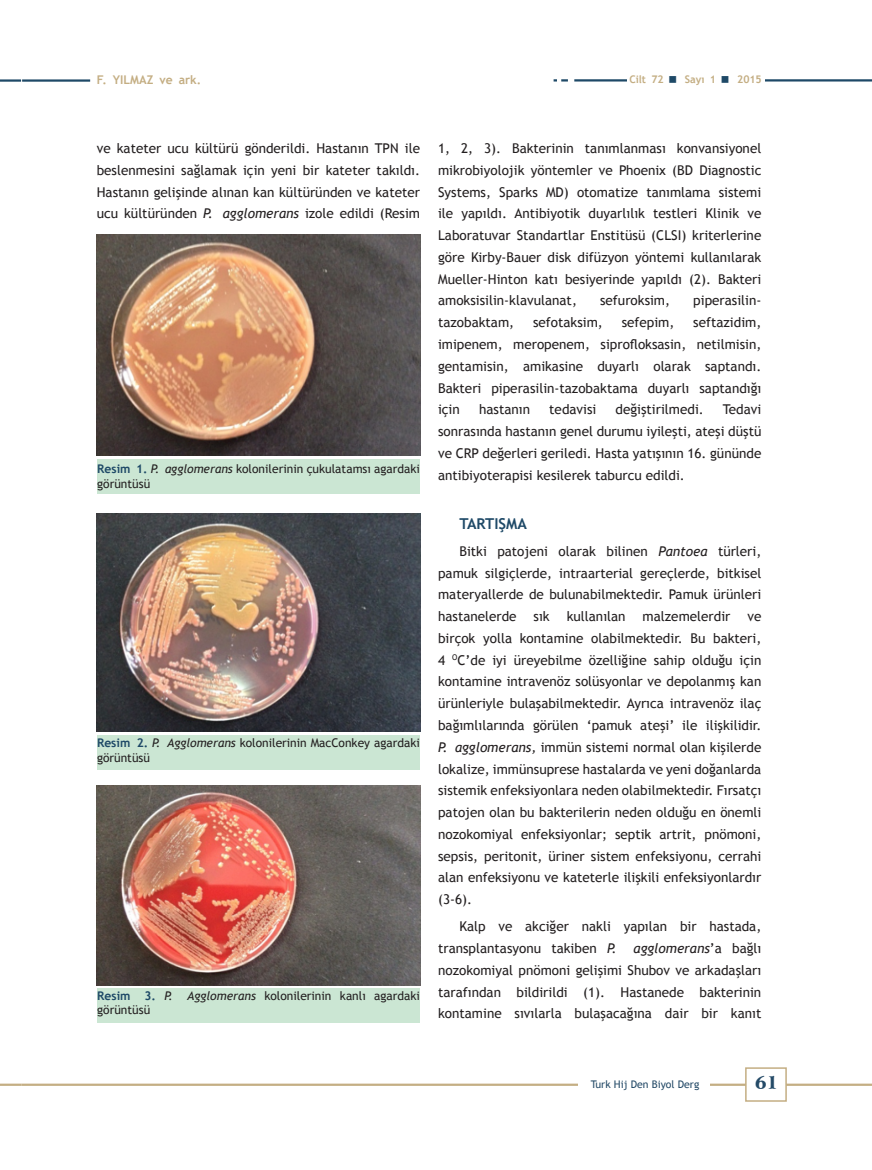
<style>
.page{position:relative;width:872px;height:1170px;background:#fff}
.page>*{position:absolute;margin:0;border:0;box-sizing:border-box;transform-origin:0 0}
.metin{font:900 18px "Arrus BT";color:#244a67}
.metin-2{font:700 15px "Trebuchet MS";color:#1e4967}
.metin-3{font:13.5px/21.8px "Trebuchet MS";color:#231f20;text-align:justify}
.metin-4{font:12px/14.4px "Trebuchet MS";color:#231f20}
.metin-5{font:700 12px "Trebuchet MS";color:#c4ae83}
.t1{font:10.5px "Trebuchet MS";color:#244a67}
.t2{font:700 10.5px "Trebuchet MS";color:#c4ae83}
.s1{font-style:italic}
.s2{font-weight:700;color:#1e4967}
</style>
<div class="page">
<hr style="left:21px;top:1083px;width:851px;height:2px;background:#c4ae83">
<div style="left:745px;top:1067px;width:42px;height:34px;background:#fff;border:2px solid #c4ae83"></div>
<div style="left:578px;top:1077px;width:132px;height:17px;background:#fff"></div>
<hr style="left:0;top:1083px;width:21px;height:2px;background:#c4ae83">
<hr style="left:553px;top:79px;width:319px;height:2px;background:#1e4967">
<div style="left:627px;top:73px;width:138px;height:13px;background:#fff"></div>
<svg style="left:568px;top:79px;width:6px;height:2px"></svg>
<hr style="left:0;top:79px;width:21px;height:3px;background:#1e4967">
<hr style="left:22px;top:79px;width:68px;height:3px;background:#1e4967">
<img style="left:97px;top:234px;width:323px;height:221px">
<div style="left:97px;top:459px;width:323px;height:35px;background:#cbe6d3"></div>
<img style="left:97px;top:513px;width:323px;height:218px">
<div style="left:97px;top:735px;width:323px;height:34px;background:#cbe6d3"></div>
<img style="left:97px;top:785px;width:323px;height:200px">
<div style="left:97px;top:988px;width:323px;height:34px;background:#cbe6d3"></div>
<p class="metin-5" style="left:97px;top:72px;width:106px">F. YILMAZ ve ark.</p>
<p class="t2" style="left:629px;top:73px;width:36px">Cilt 72</p>
<p class="t2" style="left:685px;top:73px;width:33px">Sayı 1</p>
<p class="t2" style="left:737px;top:73px;width:26px">2015</p>
<p class="metin-3" style="left:97px;top:138px;width:325px">ve kateter ucu kültürü gönderildi. Hastanın TPN ile beslenmesini sağlamak için yeni bir kateter takıldı.<br>Hastanın gelişinde alınan kan kültüründen ve kateter ucu kültüründen <span class="s1">P. agglomerans</span> izole edildi (Resim</p>
<p class="metin-3" style="left:438px;top:138px;width:325px">1, 2, 3). Bakterinin tanımlanması konvansiyonel mikrobiyolojik yöntemler ve Phoenix (BD Diagnostic Systems, Sparks MD) otomatize tanımlama sistemi ile yapıldı. Antibiyotik duyarlılık testleri Klinik ve Laboratuvar Standartlar Enstitüsü (CLSI) kriterlerine göre Kirby-Bauer disk difüzyon yöntemi kullanılarak Mueller-Hinton katı besiyerinde yapıldı (2). Bakteri amoksisilin-klavulanat,</p>
<p class="metin-3" style="left:600px;top:290px;width:71px">sefuroksim,</p>
<p class="metin-3" style="left:693px;top:290px;width:70px">piperasilin-</p>
<p class="metin-4" style="left:97px;top:462px;width:324px"><span class="s2">Resim 1.</span> <span class="s1">P. agglomerans</span> kolonilerinin çukulatamsı agardaki görüntüsü</p>
<p class="metin-4" style="left:97px;top:736px;width:324px"><span class="s2">Resim 2.</span> <span class="s1">P. Agglomerans</span> kolonilerinin MacConkey agardaki görüntüsü</p>
<p class="metin-4" style="left:97px;top:988px;width:324px"><span class="s2">Resim 3.</span> <span class="s1">P. Agglomerans</span> kolonilerinin kanlı agardaki görüntüsü</p>
<p class="metin-3" style="left:438px;top:312px;width:78px">tazobaktam,</p>
<p class="metin-3" style="left:533px;top:312px;width:71px">sefotaksim,</p>
<p class="metin-3" style="left:622px;top:312px;width:54px">sefepim,</p>
<p class="metin-3" style="left:438px;top:312px;width:325px;text-indent:255px">seftazidim, imipenem, meropenem, siprofloksasin, netilmisin, gentamisin, amikasine duyarlı olarak saptandı.<br>Bakteri piperasilin-tazobaktama duyarlı saptandığı için</p>
<p class="metin-3" style="left:479px;top:399px;width:52px">hastanın</p>
<p class="metin-3" style="left:549px;top:399px;width:49px">tedavisi</p>
<p class="metin-3" style="left:615px;top:399px;width:90px">değiştirilmedi.</p>
<p class="metin-3" style="left:438px;top:399px;width:325px;text-indent:285px">Tedavi sonrasında hastanın genel durumu iyileşti, ateşi düştü ve CRP değerleri geriledi. Hasta yatışının 16. gününde antibiyoterapisi kesilerek taburcu edildi.</p>
<p class="metin-2" style="left:459px;top:514px;width:69px">TARTIŞMA</p>
<p class="metin-3" style="left:438px;top:540px;width:325px;text-indent:21px">Bitki patojeni olarak bilinen <span class="s1">Pantoea</span> türleri, pamuk silgiçlerde, intraarterial gereçlerde, bitkisel materyallerde de bulunabilmektedir. Pamuk ürünleri hastanelerde</p>
<p class="metin-3" style="left:533px;top:605px;width:18px">sık</p>
<p class="metin-3" style="left:567px;top:605px;width:60px">kullanılan</p>
<p class="metin-3" style="left:642px;top:605px;width:89px">malzemelerdir</p>
<p class="metin-3" style="left:438px;top:605px;width:325px;text-indent:309px">ve birçok yolla kontamine olabilmektedir. Bu bakteri, 4 <sup>O</sup>C’de iyi üreyebilme özelliğine sahip olduğu için kontamine intravenöz solüsyonlar ve depolanmış kan ürünleriyle bulaşabilmektedir. Ayrıca intravenöz ilaç bağımlılarında görülen ‘pamuk ateşi’ ile ilişkilidir.<br><span class="s1">P. agglomerans,</span> immün sistemi normal olan kişilerde lokalize, immünsuprese hastalarda ve yeni doğanlarda sistemik enfeksiyonlara neden olabilmektedir. Fırsatçı patojen olan bu bakterilerin neden olduğu en önemli nozokomiyal enfeksiyonlar; septik artrit, pnömoni, sepsis, peritonit, üriner sistem enfeksiyonu, cerrahi alan enfeksiyonu ve kateterle ilişkili enfeksiyonlardır (3-6).</p>
<p class="metin-3" style="left:438px;top:915px;width:325px;text-indent:21px">Kalp ve akciğer nakli yapılan bir hastada, transplantasyonu takiben <span class="s1">P.</span></p>
<p class="metin-3" style="left:438px;top:937px;width:325px;text-indent:195px"><span class="s1">agglomerans</span>’a bağlı nozokomiyal pnömoni gelişimi Shubov ve arkadaşları tarafından bildirildi (1). Hastanede bakterinin kontamine sıvılarla bulaşacağına dair bir kanıt</p>
<p class="t1" style="left:591px;top:1078px;width:110px">Turk Hij Den Biyol Derg</p>
<p class="metin" style="left:754px;top:1071px;width:25px">61</p>
</div>
